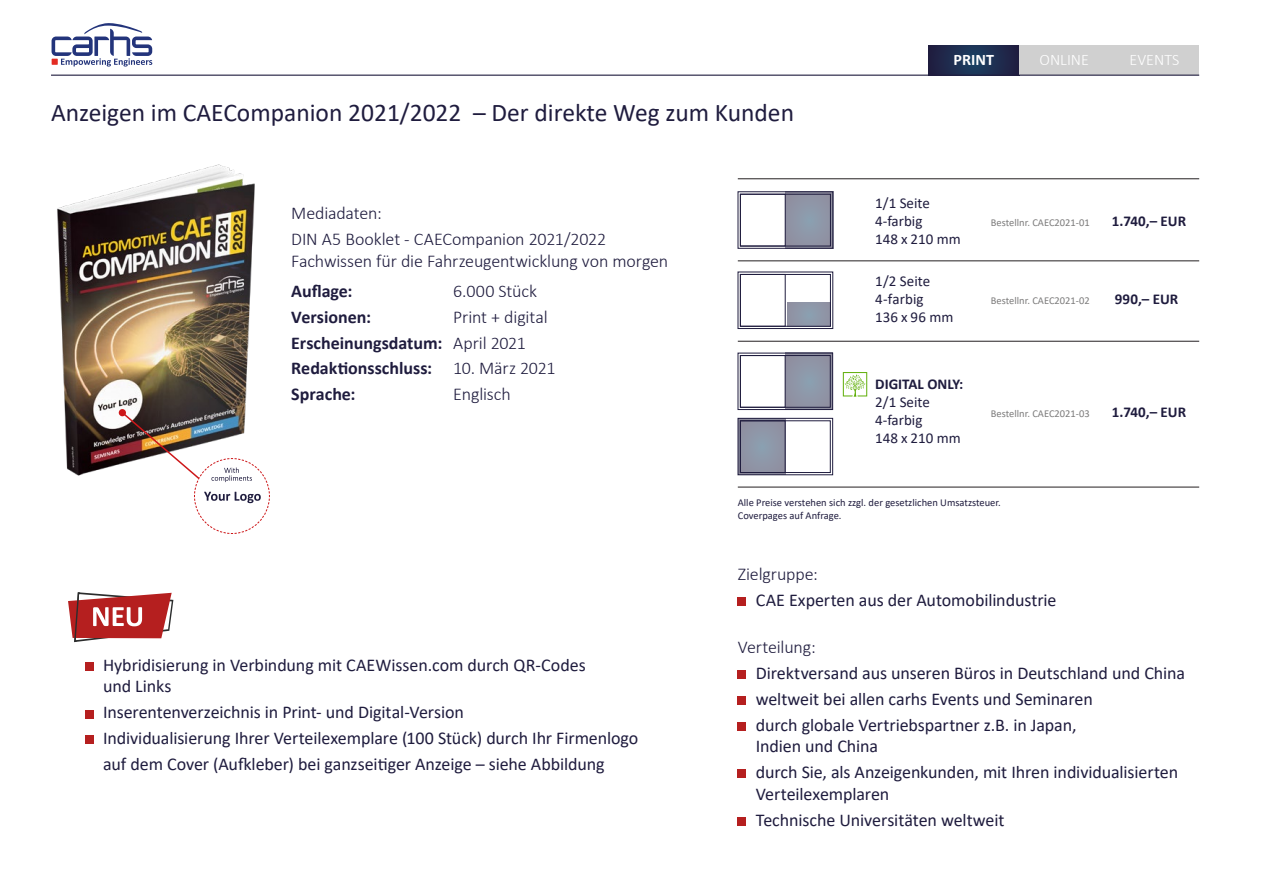
<style>
.page{position:relative;width:1263px;height:893px;background:#fff}
.page>*{position:absolute;margin:0;border:0;box-sizing:border-box;transform-origin:0 0}
.t1{font:25.5px "Calibri";color:#1f1c3e}
.t2{font:18px/25.8px "Calibri";letter-spacing:-.005em;color:#1f1c3e}
.t3{font:300 18px/25.8px "Calibri";letter-spacing:-.01em;color:#1f1c3e}
.t4{font:700 18px/25.8px "Calibri";color:#1f1c3e}
.t5{font:300 16.05px "Calibri";color:#fff}
.t6{font:700 16.05px "Calibri";color:#fff}
.t7{font:15px/18px "Calibri";color:#1f1c3e}
.t8{font:700 15px "Calibri";color:#1f1c3e}
.t9{font:10.5px/12.6px "Calibri";color:#1f1c3e}
.t10{font:10.5px "Calibri";color:#7c7b7b}
.s1{font-weight:300}
</style>
<div class="page">
<svg style="left:928px;top:45px;width:91px;height:30px;background:#1d2c4e"></svg>
<div style="left:1109px;top:45px;width:90px;height:30px;background:#d0d0d0"></div>
<div style="left:1019px;top:45px;width:90px;height:30px;background:#d0d0d0"></div>
<hr style="left:51px;top:75px;width:1148px;height:1px;background:#1f1c3e">
<svg style="left:52px;top:23px;width:100px;height:44px"></svg>
<div style="left:85px;top:662px;width:8px;height:9px;background:#b51f1f"></div>
<div style="left:85px;top:710px;width:8px;height:8px;background:#b51f1f"></div>
<div style="left:85px;top:736px;width:8px;height:8px;background:#b51f1f"></div>
<svg style="left:68px;top:592px;width:105px;height:50px"></svg>
<hr style="left:738px;top:261px;width:461px;height:1px;background:#241f21">
<div style="left:787px;top:303px;width:44px;height:23px;background:#8f97a8"></div>
<div style="left:738px;top:272px;width:95px;height:57px;border:1px solid #1f1c3e"></div>
<div style="left:740px;top:274px;width:91px;height:52px;border:1px solid #1f1c3e"></div>
<div style="left:740px;top:274px;width:45px;height:52px;border:1px solid #1f1c3e"></div>
<div style="left:785px;top:192px;width:48px;height:56px;background:#8f95a6"></div>
<div style="left:738px;top:192px;width:95px;height:56px;border:1px solid #1f1c3e"></div>
<div style="left:740px;top:194px;width:91px;height:52px;border:1px solid #1f1c3e"></div>
<div style="left:740px;top:194px;width:45px;height:52px;border:1px solid #1f1c3e"></div>
<hr style="left:738px;top:341px;width:461px;height:1px;background:#241f21">
<div style="left:738px;top:418px;width:47px;height:57px;background:#8f95a6"></div>
<div style="left:738px;top:418px;width:95px;height:57px;border:1px solid #1f1c3e"></div>
<div style="left:740px;top:421px;width:90px;height:52px;border:1px solid #1f1c3e"></div>
<div style="left:740px;top:421px;width:45px;height:52px;border:1px solid #1f1c3e"></div>
<div style="left:785px;top:353px;width:48px;height:57px;background:#8f95a6"></div>
<div style="left:738px;top:353px;width:95px;height:57px;border:1px solid #1f1c3e"></div>
<div style="left:740px;top:355px;width:90px;height:52px;border:1px solid #1f1c3e"></div>
<div style="left:740px;top:355px;width:45px;height:52px;border:1px solid #1f1c3e"></div>
<div style="left:738px;top:597px;width:8px;height:9px;background:#b51f1f"></div>
<div style="left:738px;top:671px;width:8px;height:8px;background:#b51f1f"></div>
<div style="left:738px;top:696px;width:8px;height:9px;background:#b51f1f"></div>
<div style="left:738px;top:722px;width:8px;height:9px;background:#b51f1f"></div>
<div style="left:738px;top:770px;width:8px;height:8px;background:#b51f1f"></div>
<div style="left:738px;top:817px;width:8px;height:8px;background:#b51f1f"></div>
<hr style="left:738px;top:179px;width:461px;height:1px;background:#241f21">
<hr style="left:738px;top:487px;width:461px;height:1px;background:#241f21">
<svg style="left:843px;top:372px;width:24px;height:25px"></svg>
<img style="left:57px;top:164px;width:198px;height:312px">
<svg style="left:119px;top:409px;width:151px;height:125px"></svg>
<h1 class="t1" style="left:51px;top:95px;width:744px">Anzeigen im CAECompanion 2021/2022 – Der direkte Weg zum Kunden</h1>
<p class="t3" style="left:291px;top:200px;width:316px">Mediadaten:<br>DIN A5 Booklet - CAECompanion 2021/2022</p>
<p class="t3" style="left:291px;top:248px;width:378px">Fachwissen für die Fahrzeugentwicklung von morgen</p>
<p class="t4" style="left:291px;top:278px;width:63px">Auflage:</p>
<p class="t3" style="left:453px;top:278px;width:85px">6.000 Stück</p>
<p class="t4" style="left:291px;top:304px;width:81px">Versionen:</p>
<p class="t4" style="left:291px;top:304px;width:266px;text-indent:162px"><span class="s1">Print + digital<br></span>Erscheinungsdatum: <span class="s1">April 2021<br></span>Redaktionsschluss: <span class="s1">10. März 2021<br></span>Sprache:</p>
<p class="t3" style="left:453px;top:381px;width:59px">Englisch</p>
<p class="t6" style="left:953px;top:48px;width:42px">PRINT</p>
<p class="t5" style="left:1039px;top:50px;width:51px">ONLINE</p>
<p class="t5" style="left:1129px;top:50px;width:51px">EVENTS</p>
<p class="t7" style="left:875px;top:193px;width:87px">1/1 Seite<br>4-farbig<br>148 x 210 mm</p>
<p class="t7" style="left:875px;top:272px;width:80px">1/2 Seite<br>4-farbig<br>136 x 96 mm</p>
<p class="t10" style="left:991px;top:215px;width:100px">Bestellnr. CAEC2021-01</p>
<p class="t8" style="left:1112px;top:210px;width:76px">1.740,– EUR</p>
<p class="t10" style="left:991px;top:294px;width:100px">Bestellnr. CAEC2021-02</p>
<p class="t8" style="left:1115px;top:289px;width:65px">990,– EUR</p>
<p class="t8" style="left:875px;top:374px;width:90px">DIGITAL ONLY:</p>
<p class="t7" style="left:875px;top:393px;width:87px">2/1 Seite<br>4-farbig<br>148 x 210 mm</p>
<p class="t8" style="left:1112px;top:401px;width:76px">1.740,– EUR</p>
<p class="t10" style="left:991px;top:406px;width:100px">Bestellnr. CAEC2021-03</p>
<p class="t2" style="left:103px;top:654px;width:484px;line-height:21.6px">Hybridisierung in Verbindung mit CAEWissen.com durch QR-Codes und Links</p>
<p class="t2" style="left:103px;top:699px;width:537px">Inserentenverzeichnis in Print- und Digital-Version<br>Individualisierung Ihrer Verteilexemplare (100 Stück) durch Ihr Firmenlogo auf dem Cover (Aufkleber) bei ganzseitiger Anzeige – siehe Abbildung</p>
<p class="t9" style="left:738px;top:496px;width:264px">Alle Preise verstehen sich zzgl. der gesetzlichen Umsatzsteuer.<br>Coverpages auf Anfrage.</p>
<p class="t3" style="left:738px;top:561px;width:82px">Zielgruppe:</p>
<p class="t2" style="left:756px;top:586px;width:302px">CAE Experten aus der Automobilindustrie</p>
<p class="t3" style="left:738px;top:634px;width:79px">Verteilung:</p>
<p class="t2" style="left:756px;top:660px;width:431px">Direktversand aus unseren Büros in Deutschland und China weltweit bei allen carhs Events und Seminaren<br>durch globale Vertriebspartner z.B. in Japan,</p>
<p class="t2" style="left:756px;top:733px;width:424px">Indien und China<br>durch Sie, als Anzeigenkunden, mit Ihren individualisierten</p>
<p class="t2" style="left:756px;top:780px;width:250px">Verteilexemplaren<br>Technische Universitäten weltweit</p>
</div>
